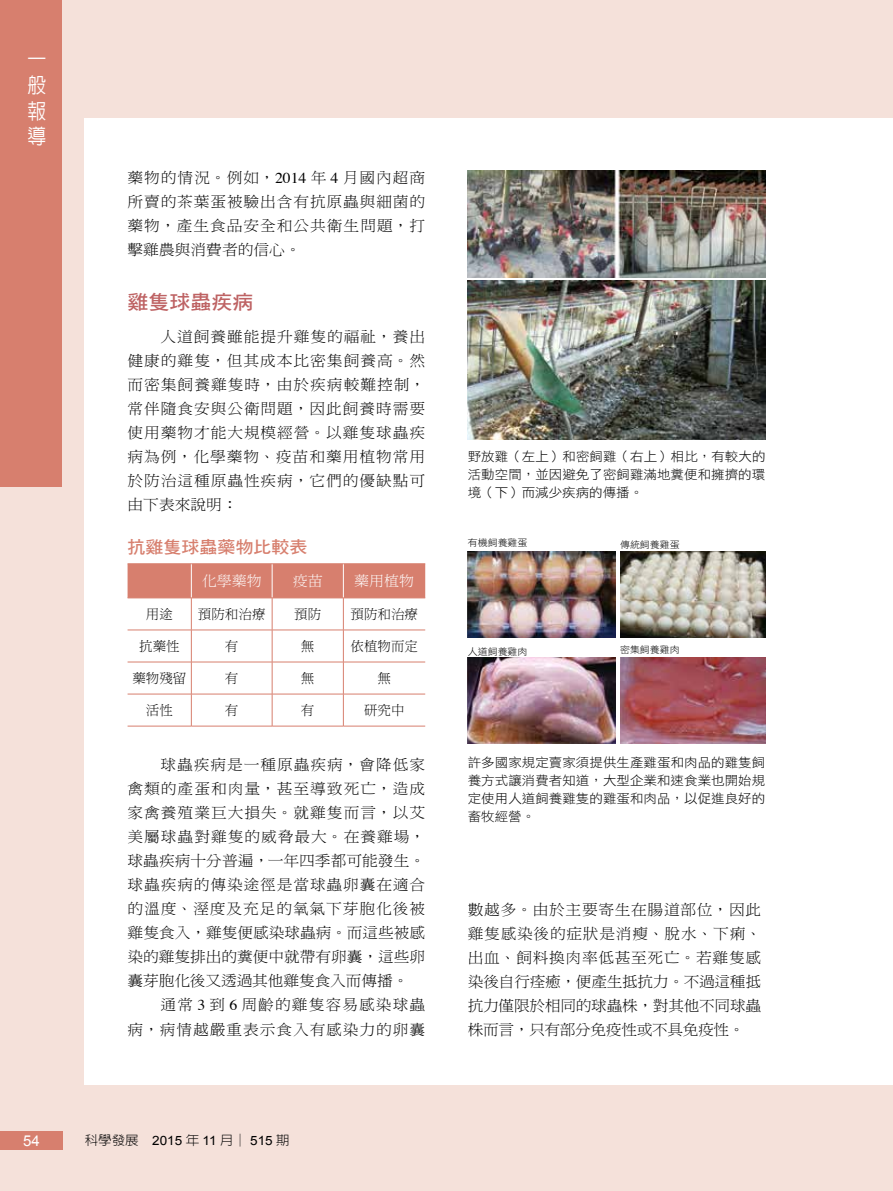
<style>
.page{position:relative;width:893px;height:1191px;background:#f5e1da}
.page>*{position:absolute;margin:0;border:0;box-sizing:border-box;transform-origin:0 0}
.t1{font:500 21px/25.7px "AR New Hei B5";color:#fff;text-align:justify;scale:.9 1}
.t2{font:19.95px "DF Hei Std W7";color:#be6364;scale:1.05 1}
.t3{font:17.1px "DF Hei Std W7";color:#d77f6e;scale:1.05 1}
.t4{font:15px/24px "DF Ming Std W3";color:#000;text-align:justify;scale:1.05 1}
.t5{font:15px/24px "DF Ming Std W3";letter-spacing:.055em;color:#000;text-align:right;scale:1.05 1}
.t6{font:15px "Arial";color:#fff}
.t7{font:14.25px "DF Ming Std W3";color:#fff;scale:1.05 1}
.t8{font:13.5px "DF Ming Std W3";color:#000}
.t9{font:12.9px/18px "DF Hei Std W3";color:#000;text-align:justify;scale:1.05 1}
.t10{font:12.9px "Arial";color:#000;scale:1.05 1}
.t11{font:9.45px "DF Hei Std W3";color:#000;scale:1.05 1}
.s1{font-family:"Times"}
.s2{font-family:"AR New Hei B5";font-weight:300}
</style>
<div class="page">
<div style="left:85px;top:118px;width:808px;height:966px;background:#fff"></div>
<div style="left:0;top:1131px;width:62px;height:18px;background:#d77f6e"></div>
<div style="left:0;top:0;width:62px;height:487px;background:#d77f6e"></div>
<div style="left:128px;top:564px;width:297px;height:33px;background:#d77f6e"></div>
<hr style="left:191px;top:564px;width:1px;height:34px;background:#fff">
<hr style="left:272px;top:564px;width:1px;height:34px;background:#fff">
<hr style="left:343px;top:564px;width:1px;height:34px;background:#fff">
<hr style="left:191px;top:598px;width:1px;height:32px;background:#d77f6e">
<hr style="left:272px;top:598px;width:1px;height:32px;background:#d77f6e">
<hr style="left:343px;top:598px;width:1px;height:32px;background:#d77f6e">
<hr style="left:128px;top:629px;width:63px;height:1px;background:#d77f6e">
<hr style="left:191px;top:629px;width:81px;height:1px;background:#d77f6e">
<hr style="left:191px;top:630px;width:1px;height:32px;background:#d77f6e">
<hr style="left:272px;top:629px;width:71px;height:1px;background:#d77f6e">
<hr style="left:272px;top:630px;width:1px;height:32px;background:#d77f6e">
<hr style="left:343px;top:629px;width:82px;height:1px;background:#d77f6e">
<hr style="left:343px;top:630px;width:1px;height:32px;background:#d77f6e">
<hr style="left:128px;top:662px;width:63px;height:1px;background:#d77f6e">
<hr style="left:191px;top:662px;width:81px;height:1px;background:#d77f6e">
<hr style="left:191px;top:662px;width:1px;height:32px;background:#d77f6e">
<hr style="left:272px;top:662px;width:71px;height:1px;background:#d77f6e">
<hr style="left:272px;top:662px;width:1px;height:32px;background:#d77f6e">
<hr style="left:343px;top:662px;width:82px;height:1px;background:#d77f6e">
<hr style="left:343px;top:662px;width:1px;height:32px;background:#d77f6e">
<hr style="left:128px;top:694px;width:63px;height:1px;background:#d77f6e">
<hr style="left:191px;top:694px;width:81px;height:1px;background:#d77f6e">
<hr style="left:191px;top:694px;width:1px;height:32px;background:#d77f6e">
<hr style="left:272px;top:694px;width:71px;height:1px;background:#d77f6e">
<hr style="left:272px;top:694px;width:1px;height:32px;background:#d77f6e">
<hr style="left:343px;top:694px;width:82px;height:1px;background:#d77f6e">
<hr style="left:343px;top:694px;width:1px;height:32px;background:#d77f6e">
<hr style="left:128px;top:726px;width:63px;height:1px;background:#d77f6e">
<hr style="left:191px;top:726px;width:81px;height:1px;background:#d77f6e">
<hr style="left:272px;top:726px;width:71px;height:1px;background:#d77f6e">
<hr style="left:343px;top:726px;width:82px;height:1px;background:#d77f6e">
<hr style="left:128px;top:563px;width:63px;height:1px;background:#d77f6e">
<hr style="left:191px;top:563px;width:81px;height:1px;background:#d77f6e">
<hr style="left:272px;top:563px;width:71px;height:1px;background:#d77f6e">
<hr style="left:343px;top:563px;width:82px;height:1px;background:#d77f6e">
<hr style="left:128px;top:597px;width:63px;height:1px;background:#d77f6e">
<hr style="left:191px;top:597px;width:81px;height:1px;background:#d77f6e">
<hr style="left:272px;top:597px;width:71px;height:1px;background:#d77f6e">
<hr style="left:343px;top:597px;width:82px;height:1px;background:#d77f6e">
<img style="left:468px;top:281px;width:297px;height:158px">
<img style="left:468px;top:170px;width:297px;height:107px">
<img style="left:468px;top:551px;width:147px;height:86px">
<img style="left:468px;top:657px;width:147px;height:86px">
<img style="left:620px;top:657px;width:145px;height:86px">
<img style="left:620px;top:551px;width:145px;height:86px">
<h1 class="t1" style="left:28px;top:47px;width:22px">一般報導</h1>
<p class="t6" style="left:23px;top:1131px;width:18px">54</p>
<p class="t4" style="left:128px;top:166px;width:285px">藥物的情況。例如，<span class="s1">2014</span> 年 <span class="s1">4</span> 月國內超商所賣的茶葉蛋被驗出含有抗原蟲與細菌的藥物，產生食品安全和公共衛生問題，打擊雞農與消費者的信心。</p>
<h2 class="t2" style="left:128px;top:291px;width:121px">雞隻球蟲疾病</h2>
<p class="t4" style="left:128px;top:324px;width:285px;text-indent:33px">人道飼養雖能提升雞隻的福祉，養出健康的雞隻，但其成本比密集飼養高。然而密集飼養雞隻時，由於疾病較難控制，常伴隨食安與公衛問題，因此飼養時需要使用藥物才能大規模經營。以雞隻球蟲疾病為例，化學藥物、疫苗和藥用植物常用於防治這種原蟲性疾病，它們的優缺點可由下表來說明：</p>
<p class="t9" style="left:468px;top:447px;width:285px">野放雞（左上）和密飼雞（右上）相比，有較大的活動空間，並因避免了密飼雞滿地糞便和擁擠的環境（下）而減少疾病的傳播。</p>
<p class="t11" style="left:468px;top:538px;width:58px">有機飼養雞蛋</p>
<p class="t3" style="left:128px;top:538px;width:173px">抗雞隻球蟲藥物比較表</p>
<p class="t11" style="left:620px;top:539px;width:58px">傳統飼養雞蛋</p>
<p class="t7" style="left:202px;top:573px;width:59px">化學藥物</p>
<p class="t7" style="left:293px;top:573px;width:30px">疫苗</p>
<p class="t7" style="left:354px;top:573px;width:59px">藥用植物</p>
<p class="t8" style="left:146px;top:606px;width:28px">用途</p>
<p class="t8" style="left:198px;top:606px;width:69px">預防和治療</p>
<p class="t8" style="left:294px;top:606px;width:28px">預防</p>
<p class="t8" style="left:351px;top:606px;width:69px">預防和治療</p>
<p class="t8" style="left:139px;top:638px;width:42px">抗藥性</p>
<p class="t8" style="left:225px;top:638px;width:15px">有</p>
<p class="t8" style="left:301px;top:638px;width:15px">無</p>
<p class="t8" style="left:351px;top:638px;width:69px">依植物而定</p>
<p class="t8" style="left:132px;top:670px;width:55px">藥物殘留</p>
<p class="t8" style="left:225px;top:670px;width:15px">有</p>
<p class="t8" style="left:301px;top:670px;width:15px">無</p>
<p class="t8" style="left:377px;top:670px;width:15px">無</p>
<p class="t8" style="left:146px;top:703px;width:28px">活性</p>
<p class="t8" style="left:225px;top:703px;width:15px">有</p>
<p class="t8" style="left:301px;top:703px;width:15px">有</p>
<p class="t8" style="left:364px;top:703px;width:42px">研究中</p>
<p class="t4" style="left:128px;top:752px;width:285px;text-indent:33px">球蟲疾病是一種原蟲疾病，會降低家禽類的產蛋和肉量，甚至導致死亡，造成家禽養殖業巨大損失。就雞隻而言，以艾美屬球蟲對雞隻的威脅最大。在養雞場，球蟲疾病十分普遍，一年四季都可能發生。球蟲疾病的傳染途徑是當球蟲卵囊在適合的溫度、溼度及充足的氧氣下芽胞化後被雞隻食入，雞隻便感染球蟲病。而這些被感染的雞隻排出的糞便中就帶有卵囊，這些卵囊芽胞化後又透過其他雞隻食入而傳播。</p>
<p class="t5" style="left:128px;top:992px;width:285px">通常 <span class="s1">3</span> 到 <span class="s1">6</span> 周齡的雞隻容易感染球蟲<br>病，病情越嚴重表示食入有感染力的卵囊</p>
<p class="t10" style="left:85px;top:1132px;width:197px"><span class="s2">科學發展</span> 2015 <span class="s2">年</span> 11 <span class="s2">月│</span> 515 <span class="s2">期</span></p>
<p class="t11" style="left:468px;top:646px;width:58px">人道飼養雞肉</p>
<p class="t11" style="left:620px;top:644px;width:58px">密集飼養雞肉</p>
<p class="t9" style="left:468px;top:753px;width:285px">許多國家規定賣家須提供生產雞蛋和肉品的雞隻飼養方式讓消費者知道，大型企業和速食業也開始規定使用人道飼養雞隻的雞蛋和肉品，以促進良好的畜牧經營。</p>
<p class="t4" style="left:468px;top:897px;width:281px">數越多。由於主要寄生在腸道部位，因此雞隻感染後的症狀是消瘦、脫水、下痢、出血、飼料換肉率低甚至死亡。若雞隻感染後自行痊癒，便產生抵抗力。不過這種抵抗力僅限於相同的球蟲株，對其他不同球蟲株而言，只有部分免疫性或不具免疫性。</p>
</div>
